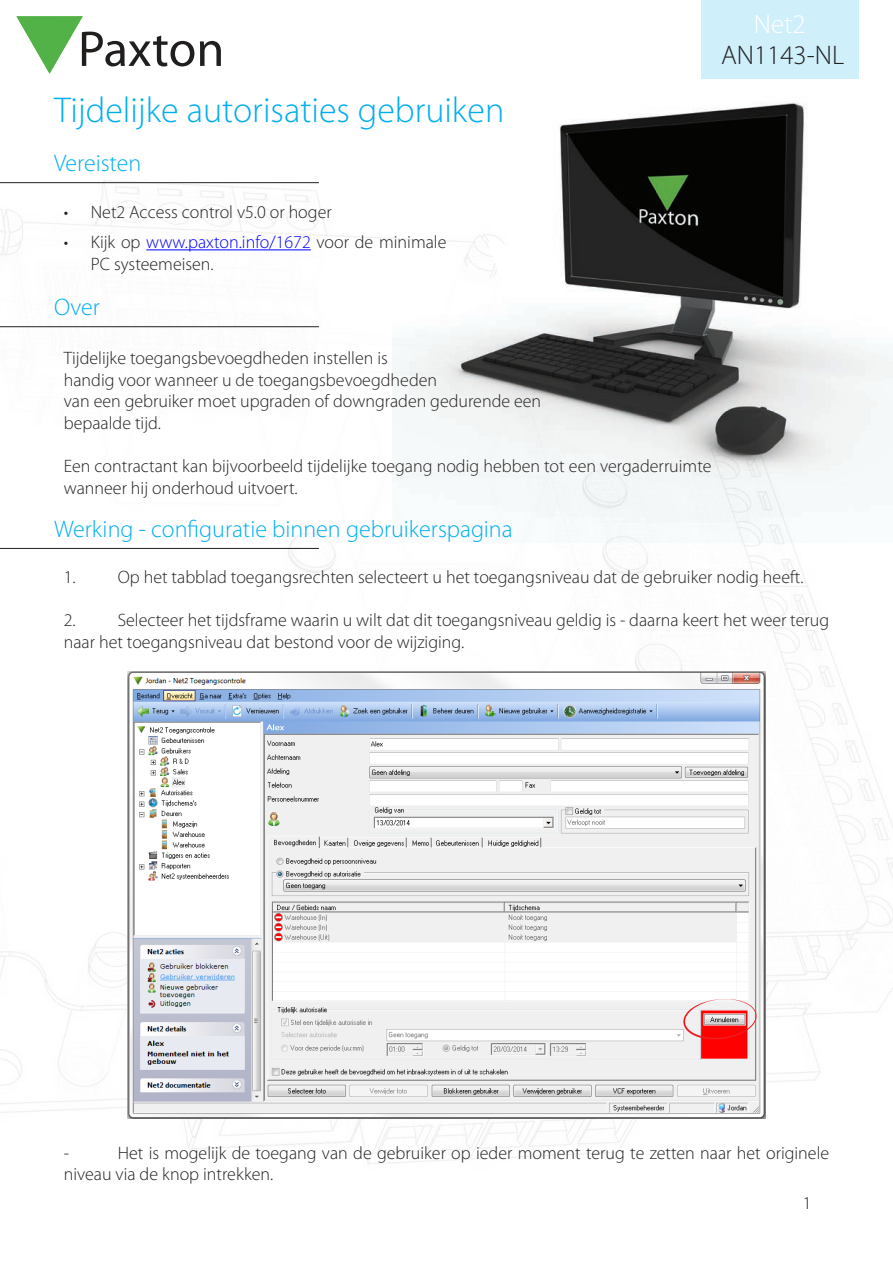
<style>
.page{position:relative;width:893px;height:1263px;background:#fff}
.page>*{position:absolute;margin:0;border:0;box-sizing:border-box;transform-origin:0 0}
.AN_Title{font:300 36px "Myriad Pro";color:#00aeef}
.AN_Title-2{font:300 27px "Myriad Pro";color:#231f20}
.AN_Title-3{font:300 27px "Myriad Pro";color:#fff}
.Section_title{font:300 24px "Myriad Pro";color:#00aeef}
.Text{font:300 18px/21.6px "Myriad Pro";color:#231f20}
.s1{color:#00f}
</style>
<div class="page">
<img style="left:0;top:180px;width:893px;height:984px">
<svg style="left:16px;top:16px;width:178px;height:58px"></svg>
<svg style="left:200px;top:41px;width:21px;height:25px"></svg>
<img style="left:392px;top:16px;width:501px;height:527px">
<div style="left:702px;top:0;width:157px;height:79px;background:#cfeffb"></div>
<hr style="left:0;top:182px;width:319px;height:1px;background:#231f20">
<hr style="left:0;top:326px;width:319px;height:1px;background:#231f20">
<hr style="left:146px;top:249px;width:165px;height:1px;background:#00f">
<hr style="left:0;top:548px;width:319px;height:1px;background:#231f20">
<img style="left:128px;top:672px;width:637px;height:446px">
<svg style="left:683px;top:999px;width:73px;height:40px"></svg>
<p class="AN_Title-3" style="left:754px;top:8px;width:53px">Net2</p>
<p class="AN_Title" style="left:54px;top:89px;width:452px">Tijdelijke autorisaties gebruiken</p>
<p class="Section_title" style="left:54px;top:148px;width:89px">Vereisten</p>
<p class="Text" style="left:64px;top:201px;width:269px">• Net2 Access control v5.0 or hoger</p>
<p class="Text" style="left:91px;top:231px;width:357px;text-indent:-27px">• Kijk op <span class="s1">www.paxton.info/1672</span> voor de minimale<br>PC systeemeisen.</p>
<p class="Section_title" style="left:54px;top:292px;width:47px">Over</p>
<p class="AN_Title-2" style="left:721px;top:39px;width:125px">AN1143-NL</p>
<p class="Text" style="left:64px;top:347px;width:326px">Tijdelijke toegangsbevoegdheden instellen is</p>
<p class="Text" style="left:64px;top:369px;width:375px">handig voor wanneer u de toegangsbevoegdheden</p>
<p class="Text" style="left:64px;top:390px;width:479px">van een gebruiker moet upgraden of downgraden gedurende een</p>
<p class="Text" style="left:64px;top:412px;width:99px">bepaalde tijd.</p>
<p class="Text" style="left:64px;top:455px;width:649px">Een contractant kan bijvoorbeeld tijdelijke toegang nodig hebben tot een vergaderruimte wanneer hij onderhoud uitvoert.</p>
<p class="Section_title" style="left:54px;top:514px;width:460px">Werking - configuratie binnen gebruikerspagina</p>
<p class="Text" style="left:64px;top:566px;width:741px">1. Op het tabblad toegangsrechten selecteert u het toegangsniveau dat de gebruiker nodig heeft.</p>
<p class="Text" style="left:64px;top:609px;width:767px">2. Selecteer het tijdsframe waarin u wilt dat dit toegangsniveau geldig is - daarna keert het weer terug naar het toegangsniveau dat bestond voor de wijziging.</p>
<p class="Text" style="left:64px;top:1142px;width:767px;text-indent:54px">Het is mogelijk de toegang van de gebruiker op ieder moment terug te zetten naar het originele niveau via de knop intrekken.</p>
<p class="Text" style="left:803px;top:1192px;width:10px">1</p>
<p class="Text" style="left:64px;top:1142px;width:7px">-</p>
</div>
